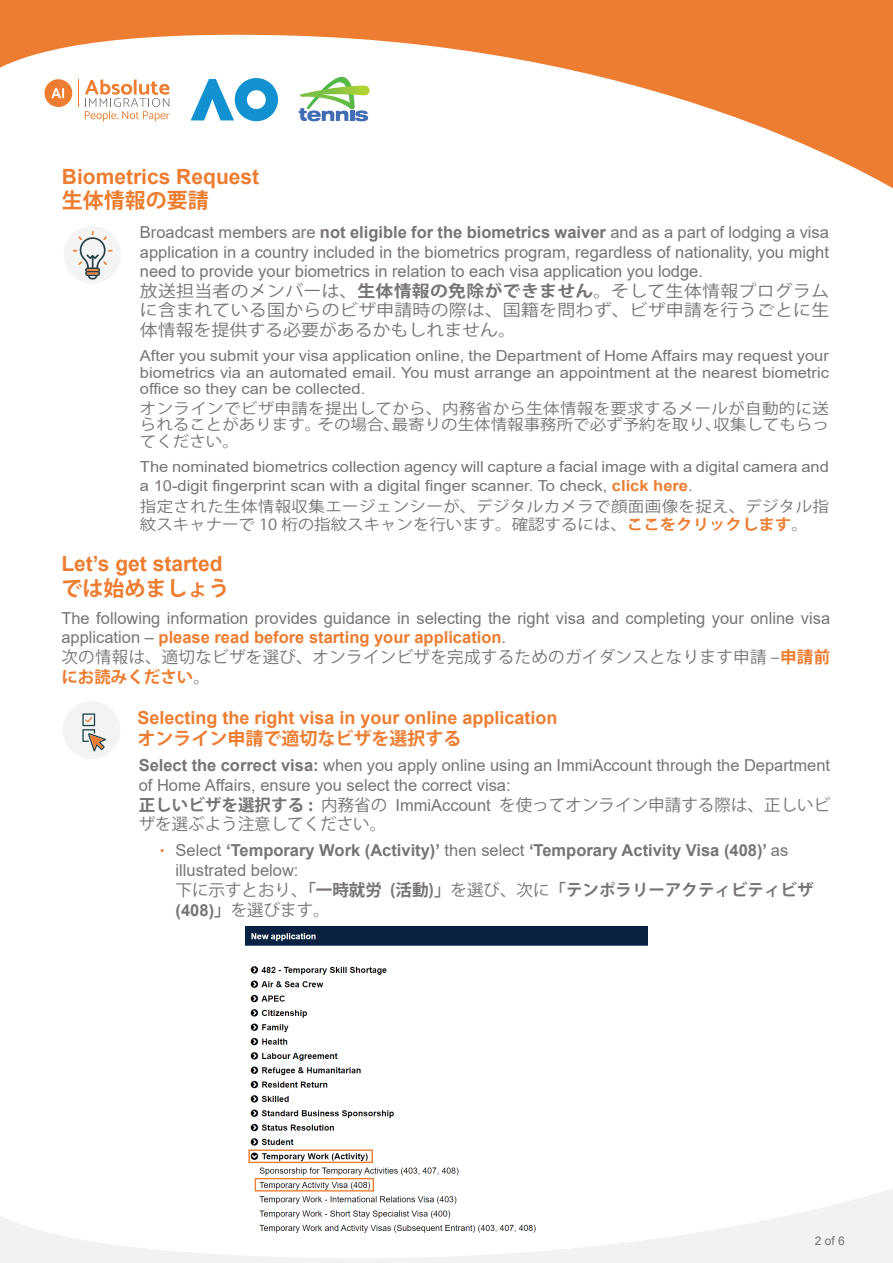
<style>
.page{position:relative;width:893px;height:1263px;background:#fff}
.page>*{position:absolute;margin:0;border:0;box-sizing:border-box;transform-origin:0 0}
.t1{font:700 21px "Arial";color:#ed7d30}
.t2{font:700 21px "Koz Go Pr 6 N";color:#ed7d30}
.t3{font:700 18px "Arial";color:#ed7e31}
.t4{font:700 18px "Koz Go Pr 6 N";color:#ed7e31}
.t5{font:16.5px/19.8px "Arial";color:#787374}
.t6{font:16.5px/19.8px "Koz Go Pr 6 N";letter-spacing:.015em;color:#787374}
.t7{font:16.5px/19.5px "Koz Go Pr 6 N";letter-spacing:.015em;color:#787374;text-align:justify;scale:1.09 1}
.t8{font:700 16.5px/19.8px "Arial";color:#787374}
.t9{font:700 16.5px/19.8px "Koz Go Pr 6 N";color:#787374}
.t10{font:15.15px/16.5px "Arial";color:#787374;text-align:justify;scale:1.09 1}
.t11{font:15.15px/16.5px "Koz Go Pr 6 N";color:#787374;text-align:justify;scale:1.09 1}
.t12{font:15.15px/18.3px "Koz Go Pr 6 N";letter-spacing:.02em;color:#787374;scale:1.09 1}
.t13{font:12px "Arial";color:#777272}
.s1{color:#777272}
.s2{font-weight:700}
.s3{font-weight:700;color:#ed7e31}
.s4{font-weight:700;color:#ed7d30}
.s5{font-family:"Arial"}
.s6{font-weight:400}
</style>
<div class="page">
<svg style="left:0;top:0;width:893px;height:189px"></svg>
<svg style="left:191px;top:78px;width:87px;height:43px"></svg>
<svg style="left:78px;top:79px;width:1px;height:28px"></svg>
<svg style="left:85px;top:79px;width:84px;height:43px"></svg>
<svg style="left:45px;top:79px;width:27px;height:28px"></svg>
<svg style="left:299px;top:77px;width:71px;height:44px"></svg>
<svg style="left:0;top:1189px;width:893px;height:74px"></svg>
<div style="left:64px;top:226px;width:57px;height:57px;background:#f4f4f5;border-radius:50%"></div>
<svg style="left:73px;top:231px;width:40px;height:48px"></svg>
<div style="left:63px;top:701px;width:57px;height:58px;background:#f3f3f3;border-radius:50%"></div>
<svg style="left:82px;top:713px;width:24px;height:38px"></svg>
<img style="left:246px;top:927px;width:401px;height:308px">
<div style="left:248px;top:1149px;width:125px;height:14px;border:1px solid #ed7d30"></div>
<div style="left:255px;top:1178px;width:119px;height:13px;border:1px solid #ed7d30"></div>
<p class="t1" style="left:62px;top:162px;width:199px">Biometrics Request</p>
<p class="t2" style="left:62px;top:188px;width:148px">生体情報の要請</p>
<p class="t5" style="left:140px;top:222px;width:691px;text-align:justify"><span class="s1">Broadcast members</span> are <span class="s2">not eligible for the biometrics waiver</span> and as a part of lodging a visa application in a country included in the biometrics program, regardless of nationality, you might need to provide your biometrics in relation to each visa application you lodge.</p>
<p class="t7" style="left:140px;top:281px;width:634px">放送担当者のメンバーは、<span class="s2">生体情報の免除ができません</span>。そして生体情報プログラムに含まれている国からのビザ申請時の際は、国籍を問わず、ビザ申請を行うごとに生体情報を提供する必要があるかもしれません。</p>
<p class="t10" style="left:140px;top:348px;width:634px">After you submit your visa application online, the Department of Home Affairs may request your biometrics via an automated email. You must arrange an appointment at the nearest biometric office so they can be collected.</p>
<p class="t11" style="left:140px;top:400px;width:634px">オンラインでビザ申請を提出してから、内務省から生体情報を要求するメールが自動的に送られることがあります。その場合、最寄りの生体情報事務所で必ず予約を取り、収集してもらってください。</p>
<p class="t10" style="left:140px;top:458px;width:634px;line-height:18.3px">The nominated biometrics collection agency will capture a facial image with a digital camera and a 10-digit fingerprint scan with a digital finger scanner. To check, <span class="s3">click here</span>.</p>
<p class="t12" style="left:140px;top:497px;width:634px">指定された生体情報収集エージェンシーが、デジタルカメラで顔面画像を捉え、デジタル指紋スキャナーで 10 桁の指紋スキャンを行います。確認するには、<span class="s3">ここをクリックします</span>。</p>
<p class="t1" style="left:61px;top:549px;width:163px">Let’s get started</p>
<p class="t2" style="left:61px;top:577px;width:170px">では始めましょう</p>
<p class="t5" style="left:61px;top:608px;width:770px">The following information provides guidance in selecting the right visa and completing your online visa application – <span class="s4">please read before starting your application</span>.</p>
<p class="t6" style="left:61px;top:647px;width:770px">次の情報は、適切なビザを選び、オンラインビザを完成するためのガイダンスとなります申請 ‒<span class="s4">申請前にお読みください</span>。</p>
<p class="t3" style="left:137px;top:705px;width:422px">Selecting the right visa in your online application</p>
<p class="t4" style="left:137px;top:728px;width:325px">オンライン申請で適切なビザを選択する</p>
<p class="t5" style="left:139px;top:755px;width:693px"><span class="s2">Select the correct visa:</span> when you apply online using an ImmiAccount through the Department of Home Affairs, ensure you select the correct visa:</p>
<p class="t6" style="left:139px;top:795px;width:693px"><span class="s2">正しいビザを選択する :</span> 内務省の <span class="s5">ImmiAccount</span> を使ってオンライン申請する際は、正しいビザを選ぶよう注意してください。</p>
<p class="t8" style="left:176px;top:841px;width:614px"><span class="s6">Select</span> ‘Temporary Work (Activity)’ <span class="s6">then select</span> ‘Temporary Activity Visa (408)’ <span class="s6">as illustrated below:</span></p>
<p class="t9" style="left:176px;top:880px;width:639px"><span class="s6">下に示すとおり、</span>「一時就労 (活動)」<span class="s6">を選び、次に</span>「テンポラリーアクティビティビザ<span class="s5">(408)</span>」<span class="s6">を選びます。</span></p>
<p class="t13" style="left:815px;top:1232px;width:32px">2 of 6</p>
</div>
